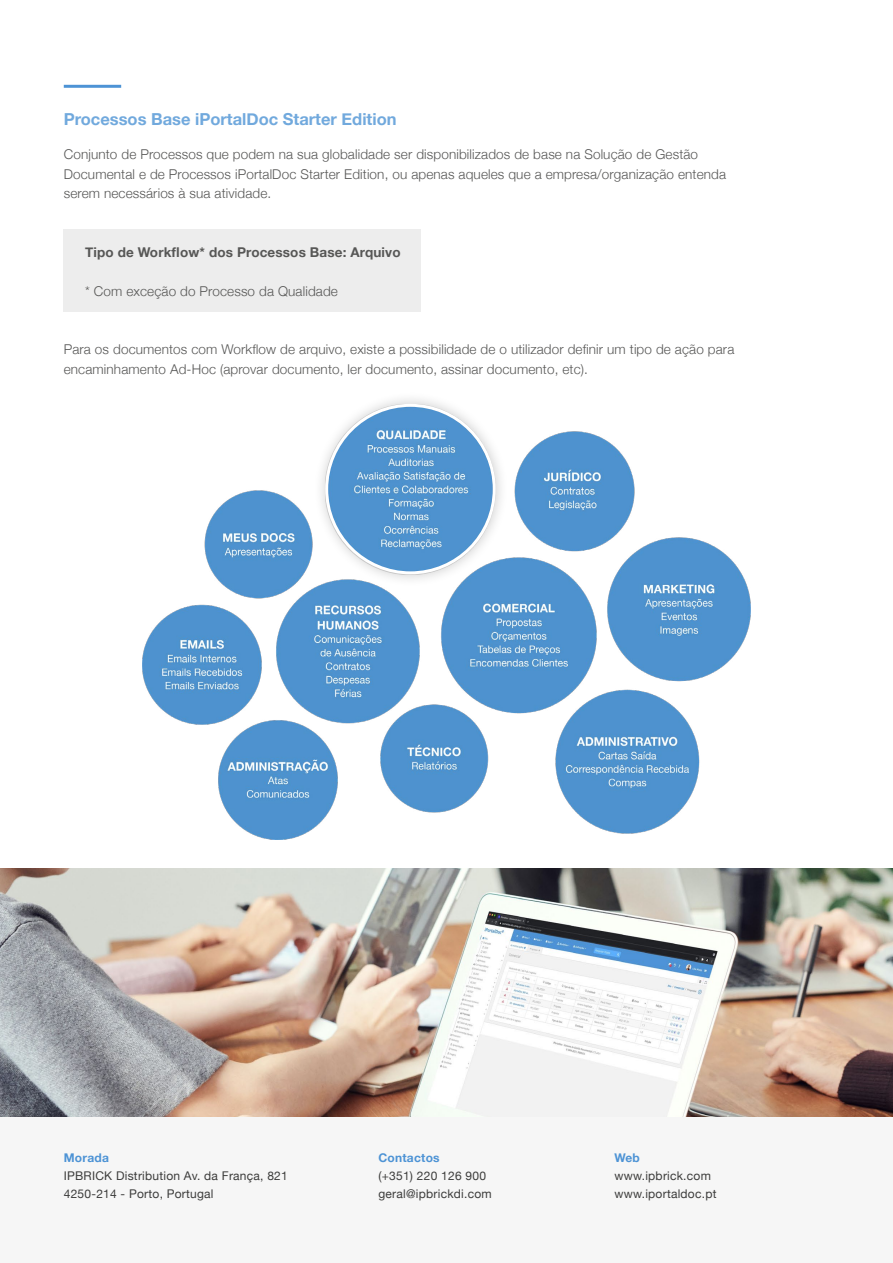
<style>
.page{position:relative;width:893px;height:1263px;background:#fff}
.page>*{position:absolute;margin:0;border:0;box-sizing:border-box;transform-origin:0 0}
.t1{font:700 16.5px "Helvetica Neue";color:#71a9dd}
.t2{font:300 13.5px/19.5px "Helvetica Neue";letter-spacing:.01em;color:#575756}
.t3{font:700 13.5px "Helvetica Neue";letter-spacing:.01em;color:#575756}
.t4{font:12px/18px "Helvetica Neue";letter-spacing:.02em;color:#3c3c3b}
.t5{font:700 12px "Helvetica Neue";letter-spacing:.02em;color:#4d93d5}
</style>
<div class="page">
<div style="left:313px;top:391px;width:196px;height:196px;background:#000;opacity:.25"></div>
<img style="left:142px;top:405px;width:608px;height:434px">
<hr style="left:64px;top:85px;width:57px;height:3px;background:#4d93d5">
<div style="left:325px;top:404px;width:171px;height:170px;background:#000;opacity:.15"></div>
<div style="left:64px;top:229px;width:357px;height:83px;background:#ededed"></div>
<div style="left:0;top:1116px;width:893px;height:147px;background:#f6f6f6"></div>
<img style="left:0;top:869px;width:893px;height:247px">
<p class="t1" style="left:64px;top:106px;width:334px">Processos Base iPortalDoc Starter Edition</p>
<p class="t2" style="left:64px;top:144px;width:664px">Conjunto de Processos que podem na sua globalidade ser disponibilizados de base na Solução de Gestão<br>Documental e de Processos iPortalDoc Starter Edition, ou apenas aqueles que a empresa/organização entenda serem necessários à sua atividade.</p>
<p class="t3" style="left:85px;top:242px;width:317px">Tipo de Workflow* dos Processos Base: Arquivo</p>
<p class="t2" style="left:85px;top:281px;width:254px">* Com exceção do Processo da Qualidade</p>
<p class="t2" style="left:64px;top:339px;width:672px">Para os documentos com Workflow de arquivo, existe a possibilidade de o utilizador definir um tipo de ação para encaminhamento Ad-Hoc (aprovar documento, ler documento, assinar documento, etc).</p>
<p class="t5" style="left:64px;top:1148px;width:47px">Morada</p>
<p class="t4" style="left:64px;top:1167px;width:226px">IPBRICK Distribution Av. da França, 821<br>4250-214 - Porto, Portugal</p>
<p class="t5" style="left:378px;top:1148px;width:63px">Contactos</p>
<p class="t4" style="left:378px;top:1167px;width:115px">(+351) 220 126 900 geral@ipbrickdi.com</p>
<p class="t5" style="left:614px;top:1148px;width:27px">Web</p>
<p class="t4" style="left:614px;top:1167px;width:104px">www.ipbrick.com www.iportaldoc.pt</p>
</div>
